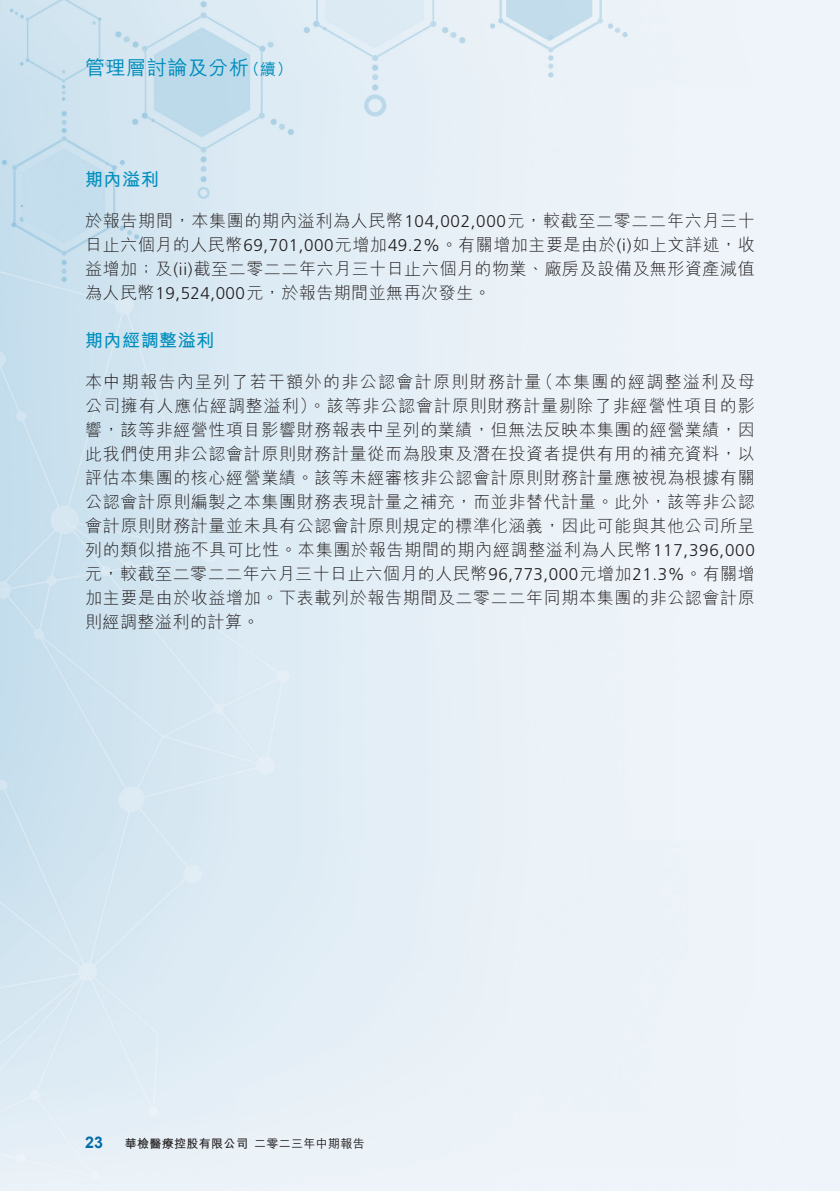
<style>
.page{position:relative;width:840px;height:1191px;background:#fff}
.page>*{position:absolute;margin:0;border:0;box-sizing:border-box;transform-origin:0 0}
.t1{font:500 20px "M Hei HK";letter-spacing:.03em;color:#008ebd}
.t2{font:700 18px "M Hei HK";letter-spacing:.03em;color:#008ebd}
.t3{font:300 17px/24px "M Hei HK";letter-spacing:.035em;color:#231f20;text-align:justify}
.t4{font:300 17px "M Hei HK";letter-spacing:.075em;color:#231f20}
.t5{font:500 16px "M Hei HK";color:#008ebd}
.t6{font:700 16px "Arial";color:#006ba7}
.t7{font:700 12px "M Hei HK";letter-spacing:.03em;color:#231f20}
.t8{font:500 12px "M Hei HK";letter-spacing:.03em;color:#231f20}
.s1{font-family:"Frutiger LT Std"}
</style>
<div class="page">
<img style="left:0;top:0;width:839px;height:1191px">
<p class="t1" style="left:85px;top:53px;width:165px">管理層討論及分析</p>
<p class="t5" style="left:243px;top:57px;width:50px">（續(</p>
<p class="t2" style="left:85px;top:166px;width:75px">期內溢利</p>
<p class="t3" style="left:85px;top:209px;width:671px">於報告期間，本集團的期內溢利為人民幣<span class="s1">104,002,000</span>元，較截至二零二二年六月三十日止六個月的人民幣<span class="s1">69,701,000</span>元增加<span class="s1">49.2%</span>。有關增加主要是由於 <span class="s1">)i(</span> 如上文詳述，收益增加；及 <span class="s1">)i i(</span> 截至二零二二年六月三十日止六個月的物業、廠房及設備及無形資產減值為人民幣<span class="s1">19,524,000</span>元，於報告期間並無再次發生。</p>
<p class="t2" style="left:85px;top:327px;width:131px">期內經調整溢利</p>
<p class="t4" style="left:536px;top:373px;width:220px">（本集團的經調整溢利及母</p>
<p class="t3" style="left:85px;top:370px;width:671px;text-align:left">本中期報告內呈列了若干額外的非公認會計原則財務計量<br>公司擁有人應佔經調整溢利）。該等非公認會計原則財務計量剔除了非經營性項目的影響，該等非經營性項目影響財務報表中呈列的業績，但無法反映本集團的經營業績，因此我們使用非公認會計原則財務計量從而為股東及潛在投資者提供有用的補充資料，以評估本集團的核心經營業績。該等未經審核非公認會計原則財務計量應被視為根據有關公認會計原則編製之本集團財務表現計量之補充，而並非替代計量。此外，該等非公認會計原則財務計量並未具有公認會計原則規定的標準化涵義，因此可能與其他公司所呈列的類似措施不具可比性。本集團於報告期間的期內經調整溢利為人民幣<span class="s1">117,396,000</span>元，較截至二零二二年六月三十日止六個月的人民幣<span class="s1">96,773,000</span>元增加<span class="s1">21.3%</span>。有關增加主要是由於收益增加。下表載列於報告期間及二零二二年同期本集團的非公認會計原則經調整溢利的計算。</p>
<p class="t6" style="left:85px;top:1131px;width:19px">23</p>
<p class="t7" style="left:125px;top:1134px;width:125px">華檢醫療控股有限公司</p>
<p class="t8" style="left:254px;top:1134px;width:112px">二零二三年中期報告</p>
</div>
